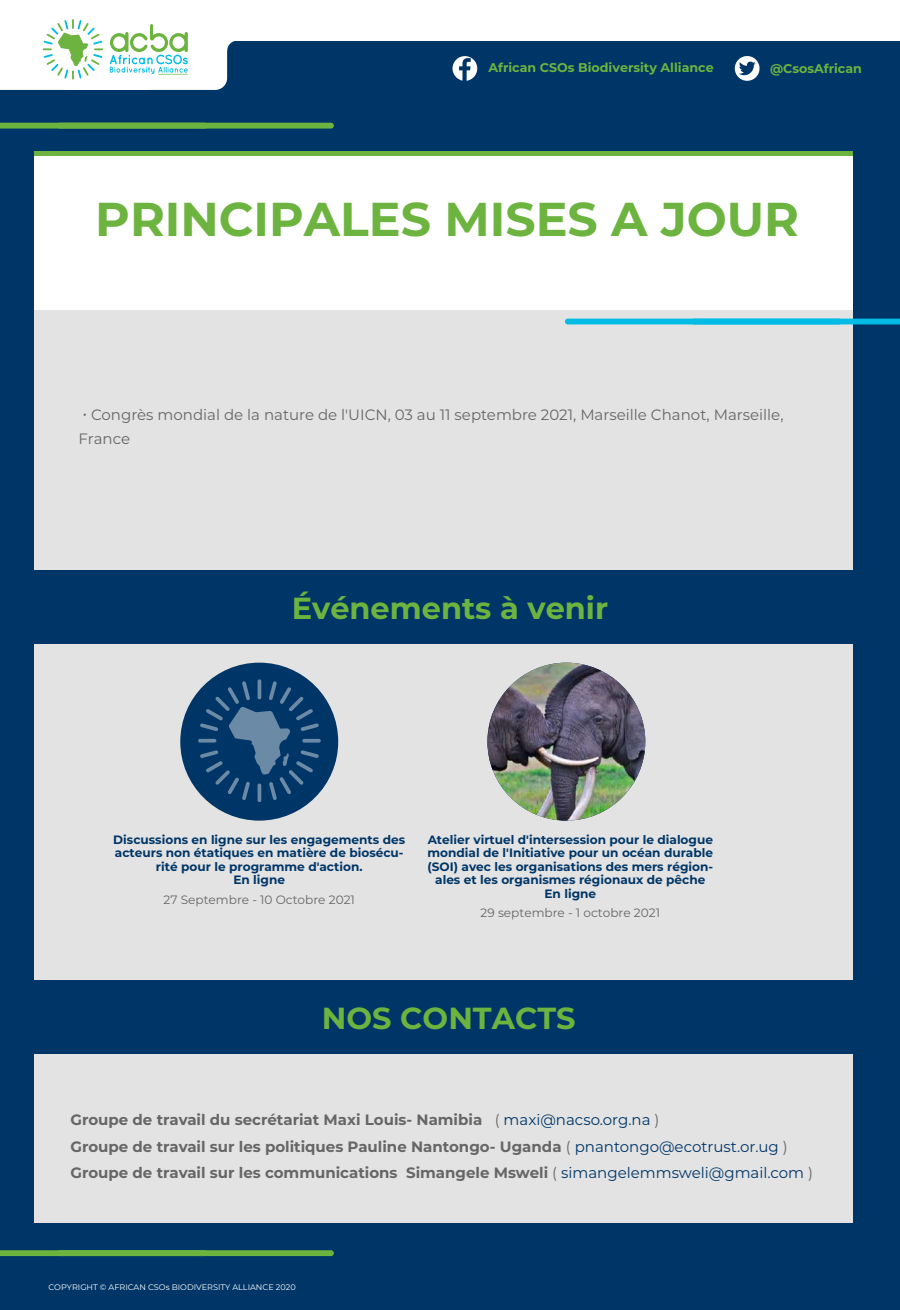
<style>
.page{position:relative;width:900px;height:1310px;background:#fff}
.page>*{position:absolute;margin:0;border:0;box-sizing:border-box;transform-origin:0 0}
.t1{font:700 47.4px "Montserrat";color:#6cb43f}
.t2{font:700 30.45px "Montserrat";color:#6cb43f}
.t3{font:700 15px "Montserrat";color:#666}
.t4{font:15px/24px "Montserrat";color:#666}
.t5{font:700 12.6px "Montserrat";color:#6cb43f}
.t6{font:700 12.15px/13.5px "Montserrat";color:#003667;text-align:center}
.t7{font:12.15px "Montserrat";color:#666}
.t8{font:8.1px "Montserrat";color:#fff}
.s1{font-weight:400}
.s2{font-weight:400;color:#003667}
</style>
<div class="page">
<div style="left:0;top:242px;width:900px;height:1068px;background:#003667"></div>
<svg style="left:0;top:1250px;width:334px;height:6px;background:#68b040"></svg>
<div style="left:34px;top:222px;width:819px;height:1001px;background:#e3e3e3"></div>
<div style="left:0;top:0;width:900px;height:261px;background:#003667"></div>
<div style="left:34px;top:151px;width:819px;height:14px;background:#6cb43f"></div>
<div style="left:34px;top:156px;width:819px;height:154px;background:#fff"></div>
<svg style="left:565px;top:318px;width:335px;height:6px;background:#12bce2"></svg>
<div style="left:191px;top:0;width:709px;height:41px;background:#fff"></div>
<div style="left:0;top:0;width:471px;height:41px;background:#fff"></div>
<div style="left:58px;top:4px;width:169px;height:86px;background:#fff;border-radius:12px"></div>
<svg style="left:227px;top:41px;width:8px;height:10px"></svg>
<svg style="left:0;top:19px;width:188px;height:71px"></svg>
<svg style="left:735px;top:56px;width:25px;height:25px"></svg>
<svg style="left:453px;top:56px;width:24px;height:25px"></svg>
<svg style="left:0;top:123px;width:334px;height:6px;background:#65ac41"></svg>
<div style="left:0;top:570px;width:900px;height:73px;background:#003667"></div>
<div style="left:0;top:980px;width:900px;height:73px;background:#003667"></div>
<div style="left:180px;top:662px;width:158px;height:158px;background:#003667;border-radius:79px"></div>
<hr style="left:258px;top:679px;width:3px;height:20px;background:#fff;border-radius:2px">
<hr style="left:258px;top:783px;width:3px;height:19px;background:#fff;border-radius:2px">
<svg style="left:198px;top:681px;width:123px;height:119px"></svg>
<img style="left:487px;top:662px;width:158px;height:158px;border-radius:79px">
<p class="t5" style="left:488px;top:59px;width:227px">African CSOs Biodiversity Alliance</p>
<p class="t5" style="left:770px;top:59px;width:93px">@CsosAfrican</p>
<h1 class="t1" style="left:95px;top:185px;width:705px">PRINCIPALES MISES A JOUR</h1>
<p class="t4" style="left:79px;top:402px;width:707px">• Congrès mondial de la nature de l'UICN, 03 au 11 septembre 2021, Marseille Chanot, Marseille,<br>France</p>
<h2 class="t2" style="left:292px;top:586px;width:318px">Événements à venir</h2>
<p class="t6" style="left:113px;top:832px;width:293px">Discussions en ligne sur les engagements des acteurs non étatiques en matière de biosécu&shy;rité pour le programme d'action.<br>En ligne</p>
<p class="t7" style="left:164px;top:891px;width:193px">27 Septembre - 10 Octobre 2021</p>
<p class="t6" style="left:428px;top:832px;width:287px">Atelier virtuel d'intersession pour le dialogue mondial de l'Initiative pour un océan durable (SOI) avec les organisations des mers région&shy;ales et les organismes régionaux de pêche En ligne</p>
<p class="t7" style="left:481px;top:904px;width:181px">29 septembre - 1 octobre 2021</p>
<h2 class="t2" style="left:322px;top:996px;width:255px">NOS CONTACTS</h2>
<p class="t3" style="left:71px;top:1108px;width:590px">Groupe de travail du secrétariat Maxi Louis- Namibia <span class="s1">(</span> <span class="s2">maxi@nacso.org.na</span> <span class="s1">)</span></p>
<p class="t3" style="left:71px;top:1161px;width:744px">Groupe de travail sur les communications Simangele Msweli <span class="s1">(</span> <span class="s2">simangelemmsweli@gmail.com</span> <span class="s1">)</span></p>
<p class="t3" style="left:71px;top:1135px;width:719px">Groupe de travail sur les politiques Pauline Nantongo- Uganda <span class="s1">(</span> <span class="s2">pnantongo@ecotrust.or.ug</span> <span class="s1">)</span></p>
<p class="t8" style="left:49px;top:1281px;width:249px">COPYRIGHT © AFRICAN CSOs BIODIVERSITY ALLIANCE 2020</p>
</div>
